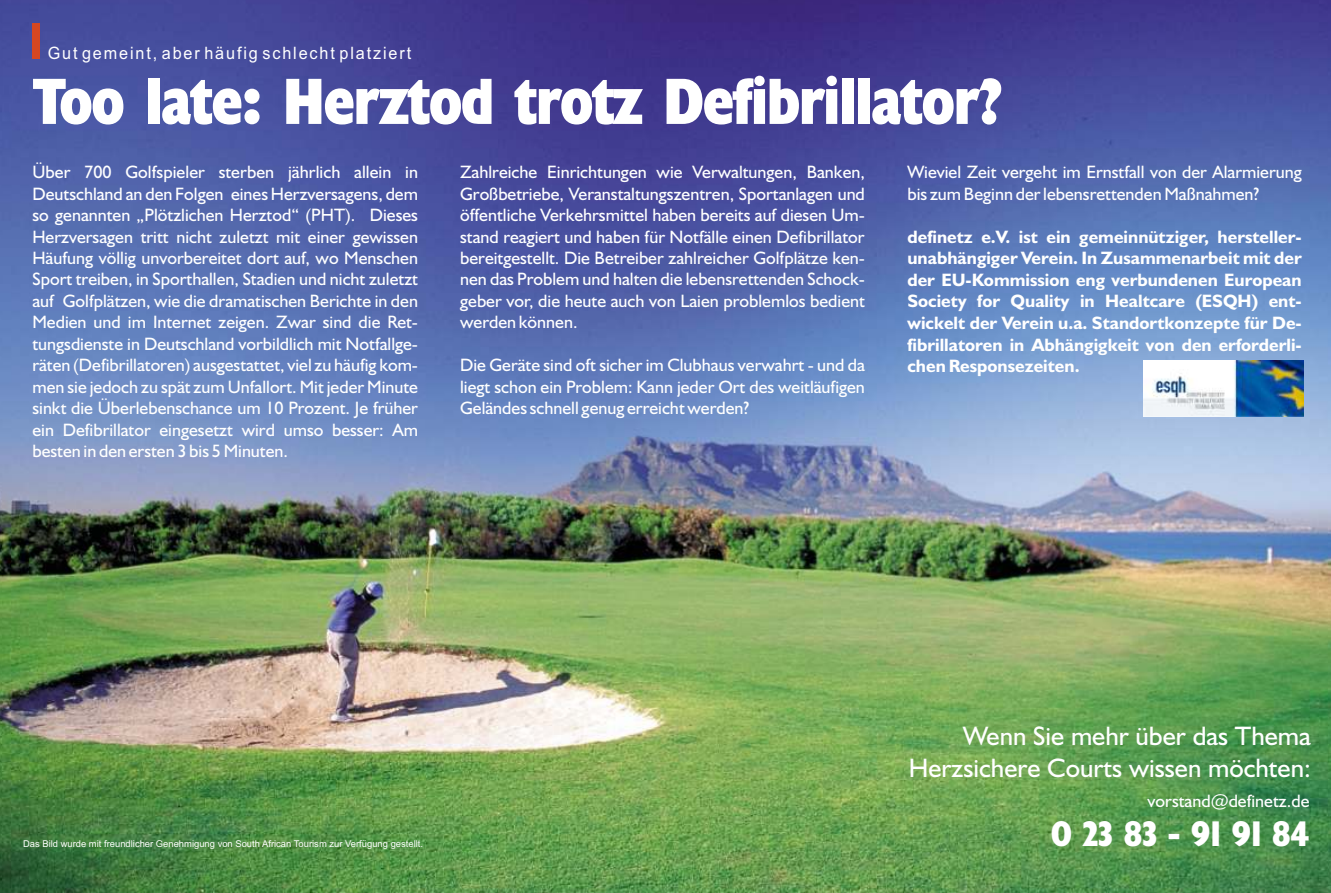
<style>
.page{position:relative;width:1331px;height:893px;background:#fff}
.page>*{position:absolute;margin:0;border:0;box-sizing:border-box;transform-origin:0 0}
.t1{font:700 condensed 66px "Humanist 521 BT Xtra";letter-spacing:-.03em;color:#fff}
.t2{font:700 condensed 36px "Humanist 521 BT Xtra";color:#fff}
.t3{font:26.85px/32px "Humanist 521 BT";color:#fff;text-align:right}
.t4{font:18px/21.5px "Humanist 521 BT";color:#fff;text-align:justify}
.t5{font:700 18px/21.6px "Humanist 521 BT";color:#fff;text-align:justify}
.t6{font:17.1px "Arial";letter-spacing:.115em;color:#fff;scale:.95 1}
.t7{font:9.45px "Arial";color:#fff}
</style>
<div class="page">
<img style="left:0;top:0;width:1331px;height:893px">
<div style="left:32px;top:23px;width:8px;height:35px;background:#d64721"></div>
<img style="left:1143px;top:361px;width:160px;height:55px">
<p class="t6" style="left:48px;top:46px;width:384px">Gut gemeint, aber häufig schlecht platziert</p>
<h1 class="t1" style="left:33px;top:74px;width:971px">Too late: Herztod trotz Defibrillator?</h1>
<p class="t4" style="left:32px;top:163px;width:387px">Über 700 Golfspieler sterben jährlich allein in Deutschland an den Folgen eines Herzversagens, dem so genannten „Plötzlichen Herztod“ (PHT). Dieses Herzversagen tritt nicht zuletzt mit einer gewissen Häufung völlig unvorbereitet dort auf, wo Menschen Sport treiben, in Sporthallen, Stadien und nicht zuletzt auf Golfplätzen, wie die dramatischen Berichte in den Medien und im Internet zeigen. Zwar sind die Ret&shy;tungsdienste in Deutschland vorbildlich mit Notfallge&shy;räten (Defibrillatoren) ausgestattet, viel zu häufig kom&shy;men sie jedoch zu spät zum Unfallort. Mit jeder Minute sinkt die Überlebenschance um 10 Prozent. Je früher ein Defibrillator eingesetzt wird umso besser: Am besten in den ersten 3 bis 5 Minuten.</p>
<p class="t4" style="left:460px;top:163px;width:406px">Zahlreiche Einrichtungen wie Verwaltungen, Banken, Großbetriebe, Veranstaltungszentren, Sportanlagen und öffentliche Verkehrsmittel haben bereits auf diesen Um&shy;stand reagiert und haben für Notfälle einen Defibrillator bereitgestellt. Die Betreiber zahlreicher Golfplätze ken&shy;nen das Problem und halten die lebensrettenden Schock&shy;geber vor, die heute auch von Laien problemlos bedient werden können.</p>
<p class="t4" style="left:907px;top:163px;width:396px">Wieviel Zeit vergeht im Ernstfall von der Alarmierung bis zum Beginn der lebensrettenden Maßnahmen?</p>
<p class="t5" style="left:907px;top:227px;width:396px">definetz e.V. ist ein gemeinnütziger, hersteller&shy;unabhängiger Verein. In Zusammenarbeit mit der der EU-Kommission eng verbundenen European Society for Quality in Healtcare (ESQH) ent&shy;wickelt der Verein u.a. Standortkonzepte für De&shy;fibrillatoren in Abhängigkeit von den erforderli&shy;chen Responsezeiten.</p>
<p class="t4" style="left:460px;top:356px;width:406px">Die Geräte sind oft sicher im Clubhaus verwahrt - und da liegt schon ein Problem: Kann jeder Ort des weitläufigen Geländes schnell genug erreicht werden?</p>
<p class="t7" style="left:23px;top:840px;width:401px">Das Bild wurde mit freundlicher Genehmigung von South African Tourism zur Verfügung gestellt.</p>
<h3 class="t3" style="left:909px;top:722px;width:403px">Wenn Sie mehr über das Thema<br>Herzsichere Courts wissen möchten:</h3>
<p class="t4" style="left:1148px;top:792px;width:163px">vorstand@definetz.de</p>
<h2 class="t2" style="left:1051px;top:819px;width:260px">0 23 83 - 91 91 84</h2>
</div>
